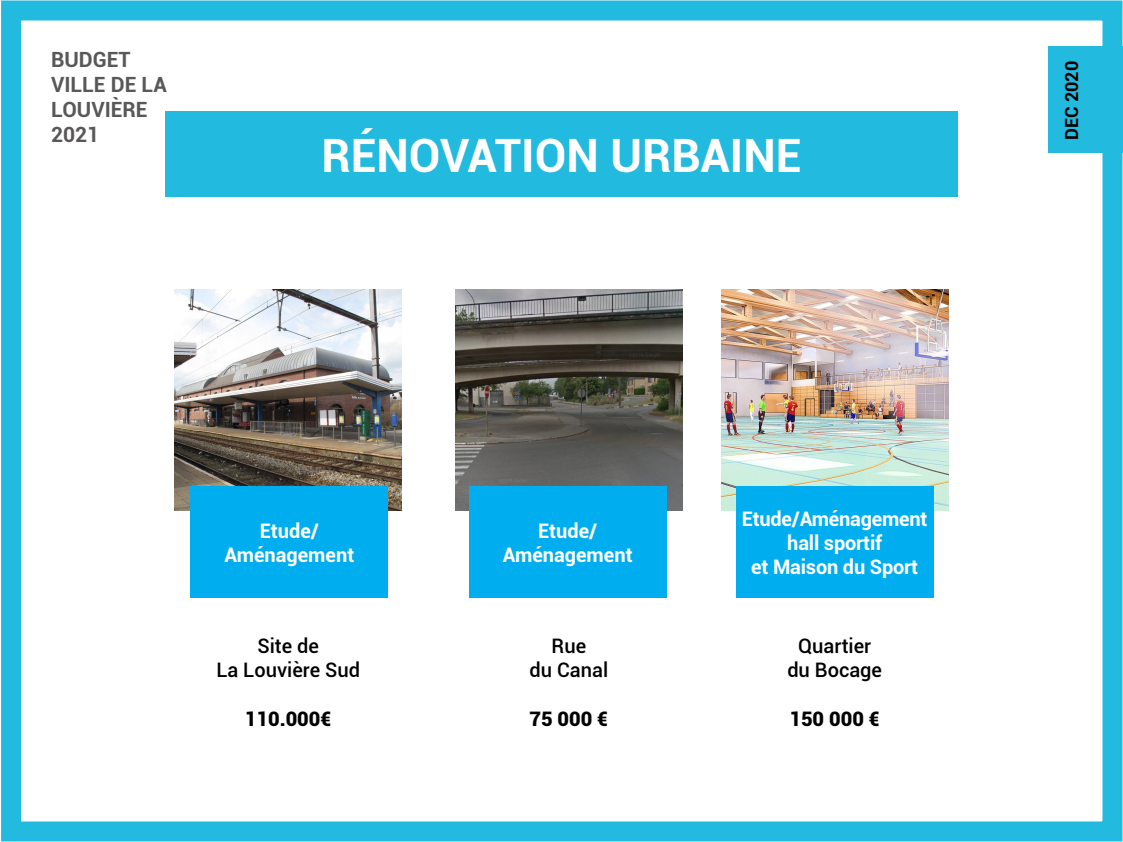
<style>
.page{position:relative;width:1123px;height:842px;background:#fff}
.page>*{position:absolute;margin:0;border:0;box-sizing:border-box;transform-origin:0 0}
.t1{font:700 46px "Roboto";color:#fff}
.t2{font:700 21px/25.2px "Roboto";color:#595758}
.t3{font:700 20px/24px "Roboto";letter-spacing:-.01em;color:#fff;text-align:center}
.t4{font:500 20px/24px "Roboto";color:#000;text-align:center}
.t5{font:900 20px "Roboto";color:#000}
.t6{font:700 18px "Roboto";color:#010101}
</style>
<div class="page">
<div style="left:1px;top:0;width:1121px;height:841px;border:20px solid #22bade"></div>
<div style="left:1048px;top:46px;width:74px;height:106px;background:#22bade"></div>
<div style="left:165px;top:111px;width:793px;height:86px;background:#22bade"></div>
<img style="left:175px;top:289px;width:227px;height:221px">
<img style="left:455px;top:289px;width:227px;height:221px">
<div style="left:191px;top:486px;width:197px;height:112px;background:#00aeef"></div>
<div style="left:469px;top:486px;width:197px;height:112px;background:#00aeef"></div>
<img style="left:721px;top:289px;width:227px;height:221px">
<div style="left:736px;top:486px;width:197px;height:112px;background:#00aeef"></div>
<p class="t2" style="left:51px;top:46px;width:117px">BUDGET<br>VILLE DE LA<br>LOUVIÈRE<br>2021</p>
<p class="t6" style="left:1059px;top:140px;width:81px;rotate:-90deg">DEC 2020</p>
<p class="t1" style="left:321px;top:123px;width:481px">RÉNOVATION URBAINE</p>
<p class="t3" style="left:224px;top:518px;width:131px">Etude/<br>Aménagement</p>
<p class="t4" style="left:216px;top:633px;width:145px">Site de<br>La Louvière Sud</p>
<p class="t5" style="left:245px;top:705px;width:88px">110.000€</p>
<p class="t3" style="left:503px;top:518px;width:131px">Etude/<br>Aménagement</p>
<p class="t4" style="left:529px;top:633px;width:80px">Rue<br>du Canal</p>
<p class="t5" style="left:529px;top:705px;width:80px">75 000 €</p>
<p class="t3" style="left:741px;top:506px;width:187px">Etude/Aménagement hall sportif<br>et Maison du Sport</p>
<p class="t4" style="left:787px;top:633px;width:96px">Quartier du Bocage</p>
<p class="t5" style="left:789px;top:705px;width:92px">150 000 €</p>
</div>
